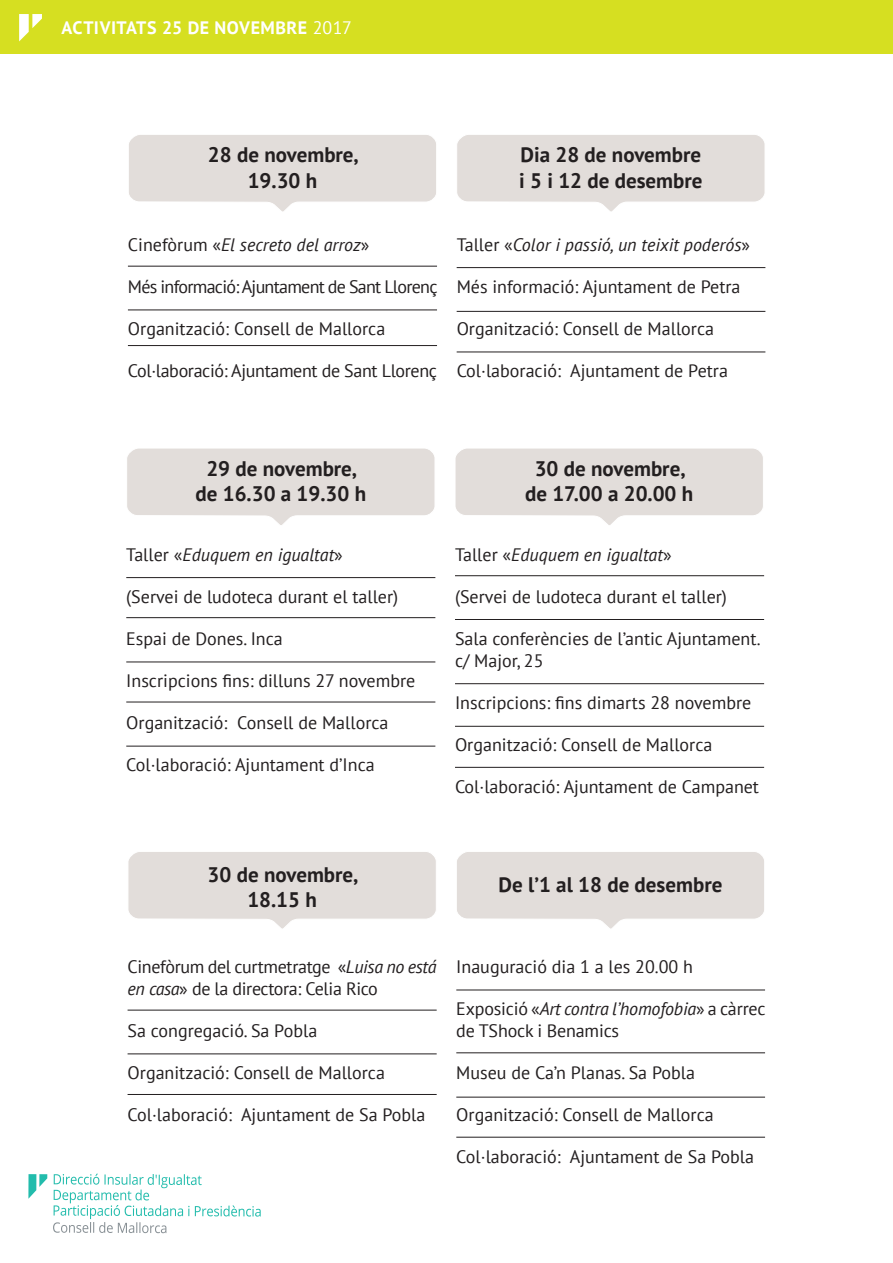
<style>
.page{position:relative;width:893px;height:1263px;background:#fff}
.page>*{position:absolute;margin:0;border:0;box-sizing:border-box;transform-origin:0 0}
.t1{font:700 21px "PT Sans";color:#231f20}
.t2{font:18px/22.5px "PT Sans";color:#231f20}
.t3{font:italic 18px "PT Sans";color:#231f20}
.t4{font:18px/22.5px "PT Sans";letter-spacing:-.02em;color:#231f20}
.t5{font:18px "PT Sans";letter-spacing:-.04em;color:#231f20}
.t6{font:700 18px "PT Sans";letter-spacing:.025em;color:#fff}
.s1{font-weight:400}
.s2{font-style:normal}
.s3{font-style:italic}
</style>
<div class="page">
<div style="left:0;top:0;width:893px;height:54px;background:#d6df21"></div>
<svg style="left:19px;top:14px;width:23px;height:27px"></svg>
<svg style="left:28px;top:1174px;width:19px;height:25px"></svg>
<svg style="left:53px;top:1174px;width:208px;height:59px"></svg>
<hr style="left:128px;top:1010px;width:309px;height:1px;background:#231f20">
<hr style="left:128px;top:1054px;width:309px;height:1px;background:#231f20">
<hr style="left:128px;top:1094px;width:309px;height:1px;background:#231f20">
<hr style="left:456px;top:990px;width:309px;height:1px;background:#231f20">
<hr style="left:456px;top:1052px;width:309px;height:1px;background:#231f20">
<hr style="left:456px;top:1097px;width:309px;height:1px;background:#231f20">
<hr style="left:456px;top:1137px;width:309px;height:1px;background:#231f20">
<svg style="left:128px;top:852px;width:308px;height:77px;background:#e5e1de"></svg>
<svg style="left:457px;top:852px;width:307px;height:77px;background:#e5e1de"></svg>
<svg style="left:127px;top:448px;width:308px;height:77px;background:#e5e1de"></svg>
<svg style="left:455px;top:448px;width:308px;height:77px;background:#e5e1df"></svg>
<hr style="left:126px;top:577px;width:309px;height:1px;background:#231f20">
<hr style="left:455px;top:575px;width:309px;height:1px;background:#231f20">
<hr style="left:126px;top:617px;width:309px;height:1px;background:#231f20">
<hr style="left:126px;top:662px;width:309px;height:1px;background:#231f20">
<hr style="left:126px;top:702px;width:309px;height:1px;background:#231f20">
<hr style="left:126px;top:746px;width:309px;height:1px;background:#231f20">
<hr style="left:455px;top:619px;width:309px;height:1px;background:#231f20">
<hr style="left:455px;top:683px;width:309px;height:1px;background:#231f20">
<hr style="left:455px;top:726px;width:309px;height:1px;background:#231f20">
<hr style="left:455px;top:767px;width:309px;height:1px;background:#231f20">
<svg style="left:129px;top:135px;width:307px;height:77px;background:#e5e1de"></svg>
<svg style="left:457px;top:135px;width:308px;height:77px;background:#e5e1df"></svg>
<hr style="left:128px;top:266px;width:309px;height:1px;background:#231f20">
<hr style="left:128px;top:310px;width:309px;height:1px;background:#231f20">
<hr style="left:128px;top:345px;width:309px;height:1px;background:#231f20">
<hr style="left:457px;top:267px;width:308px;height:1px;background:#231f20">
<hr style="left:457px;top:311px;width:308px;height:1px;background:#231f20">
<hr style="left:457px;top:352px;width:308px;height:1px;background:#231f20">
<p class="t6" style="left:62px;top:16px;width:292px">ACTIVITATS 25 DE NOVEMBRE <span class="s1">2017</span></p>
<p class="t1" style="left:208px;top:141px;width:152px">28 de novembre,</p>
<p class="t1" style="left:248px;top:166px;width:71px">19.30 h</p>
<p class="t3" style="left:128px;top:233px;width:243px"><span class="s2">Cinefòrum «</span>El secreto del arroz<span class="s2">»</span></p>
<p class="t5" style="left:128px;top:275px;width:311px">Més informació: Ajuntament de Sant Llorenç</p>
<p class="t2" style="left:128px;top:317px;width:259px">Organització: Consell de Mallorca</p>
<p class="t4" style="left:128px;top:359px;width:311px">Col·laboració: Ajuntament de Sant Llorenç</p>
<p class="t1" style="left:521px;top:141px;width:182px">Dia 28 de novembre</p>
<p class="t1" style="left:519px;top:166px;width:185px">i 5 i 12 de desembre</p>
<p class="t3" style="left:457px;top:233px;width:295px"><span class="s2">Taller «</span>Color i passió, un teixit poderós<span class="s2">»</span></p>
<p class="t2" style="left:457px;top:275px;width:285px">Més informació: Ajuntament de Petra</p>
<p class="t2" style="left:457px;top:317px;width:259px">Organització: Consell de Mallorca</p>
<p class="t2" style="left:457px;top:359px;width:273px">Col·laboració: Ajuntament de Petra</p>
<p class="t1" style="left:206px;top:455px;width:152px">29 de novembre,</p>
<p class="t1" style="left:195px;top:480px;width:172px">de 16.30 a 19.30 h</p>
<p class="t3" style="left:126px;top:543px;width:218px"><span class="s2">Taller «</span>Eduquem en igualtat<span class="s2">»</span></p>
<p class="t2" style="left:126px;top:585px;width:273px">(Servei de ludoteca durant el taller)</p>
<p class="t2" style="left:126px;top:627px;width:158px">Espai de Dones. Inca</p>
<p class="t2" style="left:126px;top:669px;width:291px">Inscripcions fins: dilluns 27 novembre</p>
<p class="t2" style="left:126px;top:711px;width:264px">Organització: Consell de Mallorca</p>
<p class="t2" style="left:126px;top:753px;width:250px">Col·laboració: Ajuntament d’Inca</p>
<p class="t1" style="left:535px;top:455px;width:152px">30 de novembre,</p>
<p class="t1" style="left:525px;top:480px;width:170px">de 17.00 a 20.00 h</p>
<p class="t3" style="left:455px;top:543px;width:218px"><span class="s2">Taller «</span>Eduquem en igualtat<span class="s2">»</span></p>
<p class="t2" style="left:455px;top:585px;width:273px">(Servei de ludoteca durant el taller)</p>
<p class="t2" style="left:455px;top:627px;width:307px">Sala conferències de l’antic Ajuntament. c/ Major, 25</p>
<p class="t2" style="left:455px;top:691px;width:298px">Inscripcions: fins dimarts 28 novembre</p>
<p class="t2" style="left:455px;top:733px;width:259px">Organització: Consell de Mallorca</p>
<p class="t2" style="left:455px;top:775px;width:306px">Col·laboració: Ajuntament de Campanet</p>
<p class="t1" style="left:208px;top:860px;width:152px">30 de novembre,</p>
<p class="t1" style="left:247px;top:885px;width:71px">18.15 h</p>
<p class="t1" style="left:499px;top:870px;width:225px">De l’1 al 18 de desembre</p>
<p class="t4" style="left:128px;top:955px;width:311px">Cinefòrum del curtmetratge «<span class="s3">Luisa no está en casa</span>» de la directora: Celia Rico</p>
<p class="t2" style="left:128px;top:1019px;width:191px">Sa congregació. Sa Pobla</p>
<p class="t2" style="left:128px;top:1061px;width:259px">Organització: Consell de Mallorca</p>
<p class="t2" style="left:128px;top:1103px;width:299px">Col·laboració: Ajuntament de Sa Pobla</p>
<p class="t2" style="left:456px;top:955px;width:238px">Inauguració dia 1 a les 20.00 h</p>
<p class="t2" style="left:456px;top:997px;width:311px">Exposició «<span class="s3">Art contra l’homofobia</span>» a càrrec de TShock i Benamics</p>
<p class="t2" style="left:456px;top:1061px;width:240px">Museu de Ca’n Planas. Sa Pobla</p>
<p class="t2" style="left:456px;top:1103px;width:259px">Organització: Consell de Mallorca</p>
<p class="t2" style="left:456px;top:1145px;width:299px">Col·laboració: Ajuntament de Sa Pobla</p>
</div>
